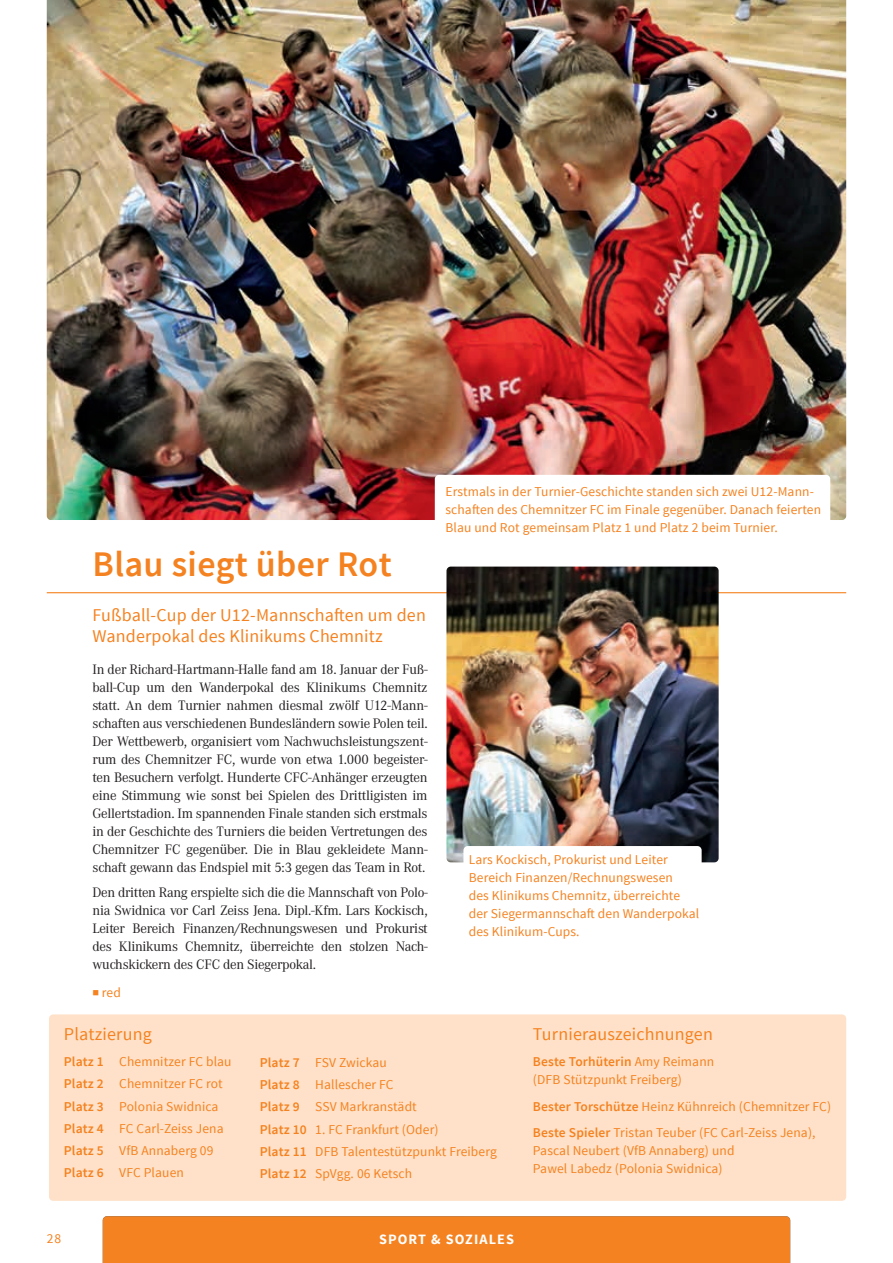
<style>
.page{position:relative;width:893px;height:1263px;background:#fff}
.page>*{position:absolute;margin:0;border:0;box-sizing:border-box;transform-origin:0 0}
.t1{font:600 36px "Source Sans Pro";letter-spacing:.01em;color:#f58220}
.t2{font:18px/21px "Source Sans Pro";letter-spacing:.01em;color:#f58220}
.t3{font:14.25px/18px "Corporate A";letter-spacing:-.02em;color:#231f20;text-align:justify}
.t4{font:700 14.25px "Source Sans Pro";letter-spacing:.075em;color:#fff}
.t5{font:13.5px/22.2px "Source Sans Pro";letter-spacing:.01em;color:#f58220}
.s1{font-weight:600}
</style>
<div class="page">
<hr style="left:47px;top:592px;width:799px;height:1px;background:#f58220">
<div style="left:103px;top:1216px;width:687px;height:47px;background:#f58220"></div>
<div style="left:49px;top:1014px;width:797px;height:187px;background:#fee1c8;border-radius:4px"></div>
<img style="left:47px;top:0;width:799px;height:520px">
<img style="left:446px;top:567px;width:273px;height:295px">
<div style="left:435px;top:475px;width:395px;height:52px;background:#fff;border-radius:4px"></div>
<div style="left:463px;top:846px;width:239px;height:87px;background:#fff;border-radius:4px"></div>
<h1 class="t1" style="left:92px;top:541px;width:301px">Blau siegt über Rot</h1>
<p class="t2" style="left:92px;top:605px;width:335px">Fußball-Cup der U12-Mannschaften um den<br>Wanderpokal des Klinikums Chemnitz</p>
<p class="t3" style="left:92px;top:661px;width:337px">In der Richard-Hartmann-Halle fand am 18. Januar der Fuß&shy;ball-Cup um den Wanderpokal des Klinikums Chemnitz statt. An dem Turnier nahmen diesmal zwölf U12-Mann&shy;schaften aus verschiedenen Bundesländern sowie Polen teil.<br>Der Wettbewerb, organisiert vom Nachwuchsleistungszent&shy;rum des Chemnitzer FC, wurde von etwa 1.000 begeister&shy;ten Besuchern verfolgt. Hunderte CFC-Anhänger erzeugten eine Stimmung wie sonst bei Spielen des Drittligisten im Gellertstadion. Im spannenden Finale standen sich erstmals in der Geschichte des Turniers die beiden Vertretungen des Chemnitzer FC gegenüber. Die in Blau gekleidete Mann&shy;schaft gewann das Endspiel mit 5:3 gegen das Team in Rot.</p>
<p class="t3" style="left:92px;top:883px;width:337px">Den dritten Rang erspielte sich die die Mannschaft von Polo&shy;nia Swidnica vor Carl Zeiss Jena. Dipl.-Kfm. Lars Kockisch, Leiter Bereich Finanzen/Rechnungswesen und Prokurist des Klinikums Chemnitz, überreichte den stolzen Nach&shy;wuchskickern des CFC den Siegerpokal.</p>
<p class="t5" style="left:92px;top:981px;width:30px">■ red</p>
<p class="t5" style="left:445px;top:483px;width:377px;line-height:18px">Erstmals in der Turnier-Geschichte standen sich zwei U12-Mann&shy;schaften des Chemnitzer FC im Finale gegenüber. Danach feierten<br>Blau und Rot gemeinsam Platz 1 und Platz 2 beim Turnier.</p>
<p class="t5" style="left:469px;top:850px;width:232px;line-height:18px">Lars Kockisch, Prokurist und Leiter Bereich Finanzen/Rechnungswesen<br>des Klinikums Chemnitz, überreichte der Siegermannschaft den Wanderpokal des Klinikum-Cups.</p>
<p class="t2" style="left:64px;top:1023px;width:90px">Platzierung</p>
<p class="t5" style="left:64px;top:1051px;width:169px"><span class="s1">Platz 1</span> Chemnitzer FC blau<br><span class="s1">Platz 2</span> Chemnitzer FC rot<br><span class="s1">Platz 3</span> Polonia Swidnica<br><span class="s1">Platz 4</span> FC Carl-Zeiss Jena<br><span class="s1">Platz 5</span> VfB Annaberg 09<br><span class="s1">Platz 6</span> VFC Plauen</p>
<p class="t5" style="left:260px;top:1051px;width:239px"><span class="s1">Platz 7</span> FSV Zwickau<br><span class="s1">Platz 8</span> Hallescher FC<br><span class="s1">Platz 9</span> SSV Markranstädt<br><span class="s1">Platz 10</span> 1. FC Frankfurt (Oder)<br><span class="s1">Platz 11</span> DFB Talentestützpunkt Freiberg<br><span class="s1">Platz 12</span> SpVgg. 06 Ketsch</p>
<p class="t2" style="left:533px;top:1023px;width:181px">Turnierauszeichnungen</p>
<p class="t5" style="left:533px;top:1053px;width:183px;line-height:18px"><span class="s1">Beste Torhüterin</span> Amy Reimann (DFB Stützpunkt Freiberg)</p>
<p class="t5" style="left:533px;top:1093px;width:300px;line-height:26.5px"><span class="s1">Bester Torschütze</span> Heinz Kühnreich (Chemnitzer FC)<br><span class="s1">Beste Spieler</span> Tristan Teuber (FC Carl-Zeiss Jena),</p>
<p class="t5" style="left:533px;top:1142px;width:203px;line-height:18px">Pascal Neubert (VfB Annaberg) und<br>Pawel Labedz (Polonia Swidnica)</p>
<p class="t5" style="left:47px;top:1228px;width:16px">28</p>
<p class="t4" style="left:379px;top:1230px;width:136px">SPORT &amp; SOZIALES</p>
<p class="t4" style="left:380px;top:1230px;width:135px">MEDIZIN &amp; PFLEGE</p>
</div>
